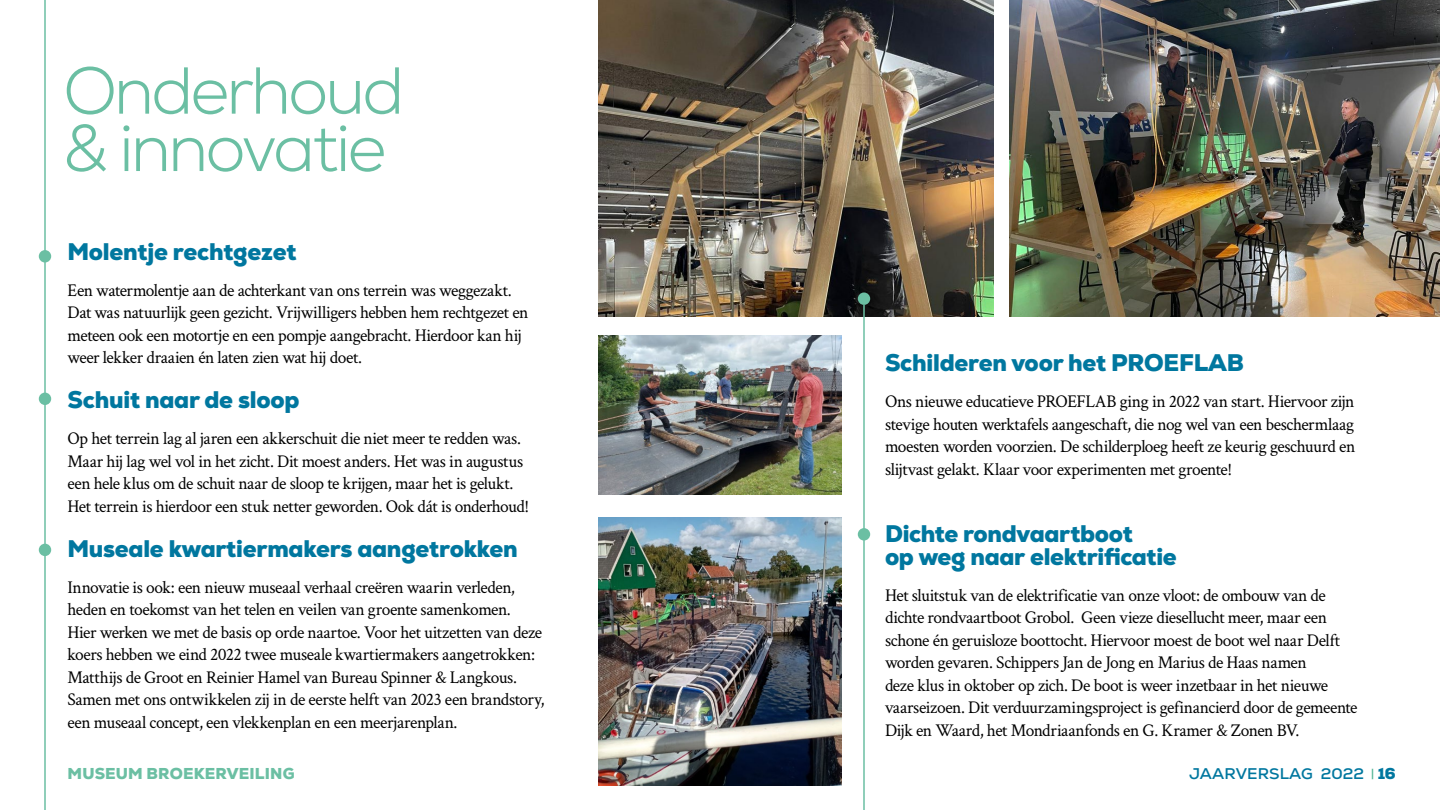
<style>
.page{position:relative;width:1440px;height:810px;background:#fff}
.page>*{position:absolute;margin:0;border:0;box-sizing:border-box;transform-origin:0 0}
.t1{font:300 66.15px/57.4px "Nexa";letter-spacing:-.04em;color:#6bbfa3}
.t2{font:900 24px/22.5px "Nexa";letter-spacing:-.01em;color:#00779f}
.t3{font:18px/22.5px "Crimson Text";letter-spacing:-.025em;color:#000}
.t4{font:900 15.75px "Nexa";letter-spacing:.01em;color:#6bbfa3}
.t5{font:700 15.75px "Nexa";letter-spacing:.01em;color:#00779f}
.s1{font-weight:900}
</style>
<div class="page">
<img style="left:598px;top:0;width:396px;height:316px">
<hr style="left:44px;top:0;width:2px;height:810px;background:#6bbfa3">
<hr style="left:863px;top:305px;width:2px;height:505px;background:#6bbfa3">
<div style="left:39px;top:250px;width:12px;height:13px;background:#6bbfa3;border-radius:50%"></div>
<div style="left:39px;top:544px;width:12px;height:12px;background:#6bbfa3;border-radius:50%"></div>
<div style="left:39px;top:393px;width:12px;height:12px;background:#6bbfa3;border-radius:50%"></div>
<div style="left:858px;top:293px;width:12px;height:12px;background:#6bbfa3;border-radius:50%"></div>
<div style="left:858px;top:528px;width:12px;height:13px;background:#6bbfa3;border-radius:50%"></div>
<img style="left:598px;top:517px;width:244px;height:269px">
<img style="left:1010px;top:0;width:430px;height:316px">
<img style="left:598px;top:335px;width:244px;height:160px">
<h1 class="t1" style="left:63px;top:63px;width:342px">Onderhoud &amp; innovatie</h1>
<h2 class="t2" style="left:68px;top:240px;width:231px">Molentje rechtgezet</h2>
<p class="t3" style="left:68px;top:278px;width:463px">Een watermolentje aan de achterkant van ons terrein was weggezakt.<br>Dat was natuurlijk geen gezicht. Vrijwilligers hebben hem rechtgezet en meteen ook een motortje en een pompje aangebracht. Hierdoor kan hij weer lekker draaien én laten zien wat hij doet.</p>
<h2 class="t2" style="left:68px;top:388px;width:234px">Schuit naar de sloop</h2>
<p class="t3" style="left:68px;top:426px;width:463px">Op het terrein lag al jaren een akkerschuit die niet meer te redden was.<br>Maar hij lag wel vol in het zicht. Dit moest anders. Het was in augustus een hele klus om de schuit naar de sloop te krijgen, maar het is gelukt.<br>Het terrein is hierdoor een stuk netter geworden. Ook dát is onderhoud!</p>
<h2 class="t2" style="left:68px;top:537px;width:452px">Museale kwartiermakers aangetrokken</h2>
<p class="t3" style="left:68px;top:575px;width:479px">Innovatie is ook: een nieuw museaal verhaal creëren waarin verleden, heden en toekomst van het telen en veilen van groente samenkomen.<br>Hier werken we met de basis op orde naartoe. Voor het uitzetten van deze koers hebben we eind 2022 twee museale kwartiermakers aangetrokken:<br>Matthijs de Groot en Reinier Hamel van Bureau Spinner &amp; Langkous.<br>Samen met ons ontwikkelen zij in de eerste helft van 2023 een brandstory, een museaal concept, een vlekkenplan en een meerjarenplan.</p>
<h2 class="t2" style="left:885px;top:351px;width:360px">Schilderen voor het PROEFLAB</h2>
<p class="t3" style="left:885px;top:389px;width:472px;text-align:justify">Ons nieuwe educatieve PROEFLAB ging in 2022 van start. Hiervoor zijn stevige houten werktafels aangeschaft, die nog wel van een beschermlaag moesten worden voorzien. De schilderploeg heeft ze keurig geschuurd en slijtvast gelakt. Klaar voor experimenten met groente!</p>
<h2 class="t2" style="left:885px;top:522px;width:293px">Dichte rondvaartboot<br>op weg naar elektrificatie</h2>
<p class="t3" style="left:885px;top:583px;width:474px">Het sluitstuk van de elektrificatie van onze vloot: de ombouw van de dichte rondvaartboot Grobol. Geen vieze diesellucht meer, maar een schone én geruisloze boottocht. Hiervoor moest de boot wel naar Delft worden gevaren. Schippers Jan de Jong en Marius de Haas namen<br>deze klus in oktober op zich. De boot is weer inzetbaar in het nieuwe vaarseizoen. Dit verduurzamingsproject is gefinancierd door de gemeente Dijk en Waard, het Mondriaanfonds en G. Kramer &amp; Zonen BV.</p>
<p class="t4" style="left:68px;top:763px;width:229px">MUSEUM BROEKERVEILING</p>
<p class="t5" style="left:1189px;top:764px;width:208px">JAARVERSLAG 2022 <span class="s1">16</span></p>
</div>
